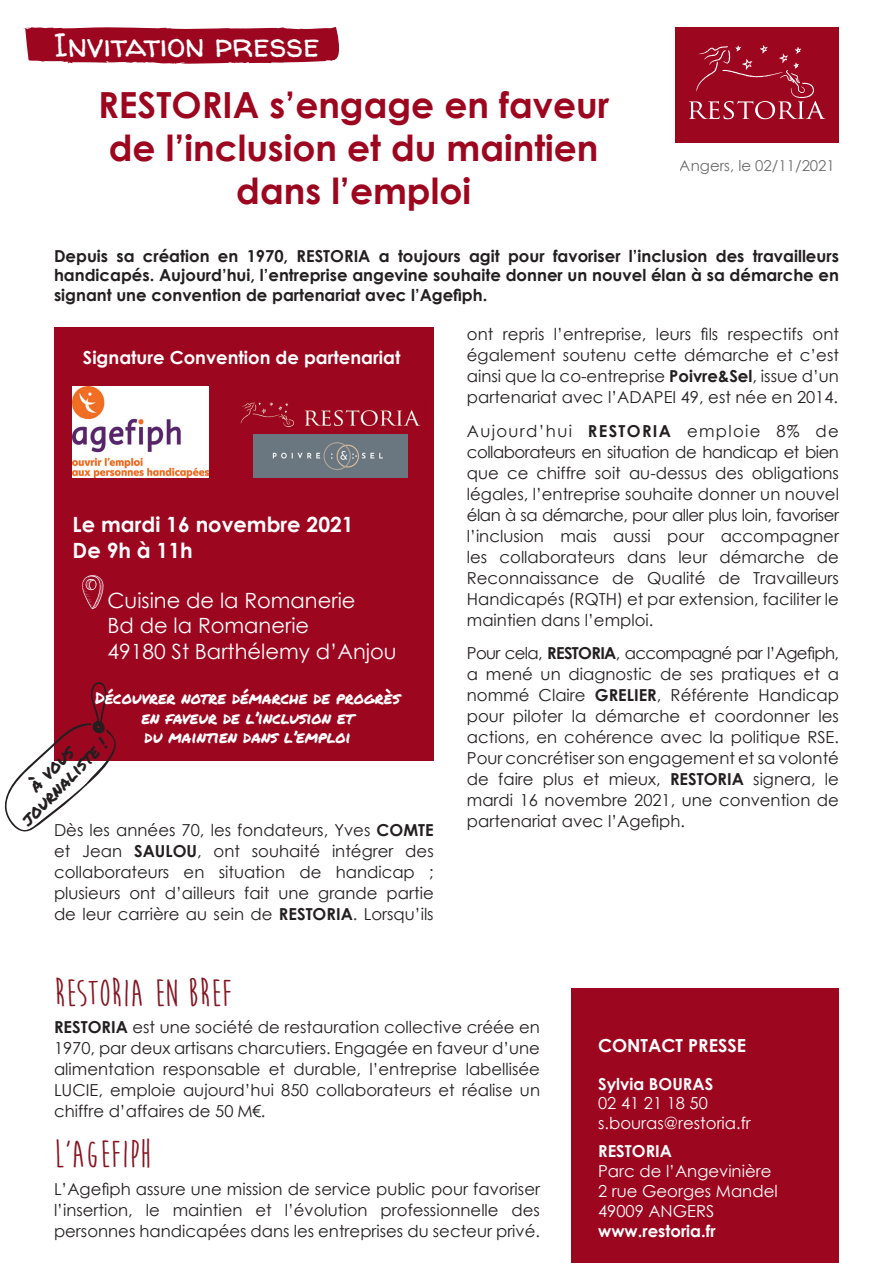
<style>
.page{position:relative;width:893px;height:1263px;background:#fff}
.page>*{position:absolute;margin:0;border:0;box-sizing:border-box;transform-origin:0 0}
.t1{font:700 39px "Moon Flower";color:#851521}
.t2{font:700 36px/43.2px "Century Gothic";color:#9d061f;text-align:center}
.t3{font:33px "Walter Turncoat";color:#fff}
.t4{font:21px "Century Gothic";color:#fff}
.t5{font:700 21px "Century Gothic";color:#fff}
.t6{font:700 18px "Century Gothic";color:#fff}
.t7{font:18px/18px "Permanent Marker";color:#231f20;text-align:center}
.t8{font:16.5px/21px "Century Gothic";color:#231f20;text-align:justify}
.t9{font:700 16.5px/19.8px "Century Gothic";color:#231f20;text-align:justify}
.t10{font:16.5px "Century Gothic";color:#fff}
.t11{font:16.5px/19.8px "Permanent Marker";color:#fff;text-align:center}
.t12{font:700 16.5px "Century Gothic";color:#fff}
.t13{font:15px "Century Gothic";color:#231f20}
.s1{font-weight:700}
</style>
<div class="page">
<div style="left:676px;top:27px;width:163px;height:115px;background:#9d061f"></div>
<svg style="left:689px;top:45px;width:136px;height:74px"></svg>
<div style="left:571px;top:989px;width:268px;height:274px;background:#9d061f"></div>
<div style="left:54px;top:327px;width:380px;height:434px;background:#9d061f"></div>
<svg style="left:23px;top:27px;width:316px;height:37px;background:#a51c33"></svg>
<img style="left:73px;top:387px;width:136px;height:90px">
<img style="left:254px;top:435px;width:154px;height:42px">
<img style="left:240px;top:402px;width:181px;height:25px">
<svg style="left:82px;top:575px;width:22px;height:34px"></svg>
<svg style="left:4px;top:682px;width:112px;height:150px"></svg>
<p class="t3" style="left:54px;top:22px;width:267px">Invitation presse</p>
<p class="t2" style="left:98px;top:81px;width:513px">RESTORIA s’engage en faveur de l’inclusion et du maintien dans l’emploi</p>
<p class="t9" style="left:54px;top:245px;width:786px">Depuis sa création en 1970, RESTORIA a toujours agit pour favoriser l’inclusion des travailleurs handicapés. Aujourd’hui, l’entreprise angevine souhaite donner un nouvel élan à sa démarche en signant une convention de partenariat avec l’Agefiph.</p>
<p class="t13" style="left:680px;top:155px;width:157px">Angers, le 02/11/2021</p>
<p class="t6" style="left:83px;top:343px;width:319px">Signature Convention de partenariat</p>
<p class="t5" style="left:73px;top:509px;width:282px">Le mardi 16 novembre 2021</p>
<p class="t5" style="left:73px;top:534px;width:122px">De 9h à 11h</p>
<p class="t4" style="left:108px;top:586px;width:250px">Cuisine de la Romanerie</p>
<p class="t4" style="left:108px;top:611px;width:203px">Bd de la Romanerie</p>
<p class="t4" style="left:108px;top:636px;width:291px">49180 St Barthélemy d’Anjou</p>
<p class="t11" style="left:95px;top:687px;width:306px">Découvrer notre démarche de progrès en faveur de l’inclusion et</p>
<p class="t11" style="left:145px;top:727px;width:208px">du maintien dans l’emploi</p>
<p class="t7" style="left:5px;top:804px;width:116px;rotate:-46deg">à vous journaliste !</p>
<p class="t8" style="left:54px;top:819px;width:381px">Dès les années 70, les fondateurs, Yves <span class="s1">COMTE </span>et Jean <span class="s1">SAULOU</span>, ont souhaité intégrer des collaborateurs en situation de handicap ; plusieurs ont d’ailleurs fait une grande partie de leur carrière au sein de <span class="s1">RESTORIA</span>. Lorsqu’ils</p>
<p class="t1" style="left:54px;top:972px;width:180px">RESTORIA EN BREF</p>
<p class="t8" style="left:467px;top:323px;width:374px">ont repris l’entreprise, leurs fils respectifs ont également soutenu cette démarche et c’est ainsi que la co-entreprise <span class="s1">Poivre&amp;Sel</span>, issue d’un partenariat avec l’ADAPEI 49, est née en 2014.</p>
<p class="t8" style="left:467px;top:420px;width:374px">Aujourd’hui <span class="s1">RESTORIA</span> emploie 8% de collaborateurs en situation de handicap et bien que ce chiffre soit au-dessus des obligations légales, l’entreprise souhaite donner un nouvel élan à sa démarche, pour aller plus loin, favoriser l’inclusion mais aussi pour accompagner les collaborateurs dans leur démarche de Reconnaissance de Qualité de Travailleurs Handicapés (RQTH) et par extension, faciliter le maintien dans l’emploi.</p>
<p class="t8" style="left:467px;top:643px;width:374px">Pour cela, <span class="s1">RESTORIA</span>, accompagné par l’Agefiph, a mené un diagnostic de ses pratiques et a nommé Claire <span class="s1">GRELIER</span>, Référente Handicap pour piloter la démarche et coordonner les actions, en cohérence avec la politique RSE.<br>Pour concrétiser son engagement et sa volonté de faire plus et mieux, <span class="s1">RESTORIA</span> signera, le mardi 16 novembre 2021, une convention de partenariat avec l’Agefiph.</p>
<p class="t8" style="left:54px;top:1017px;width:488px"><span class="s1">RESTORIA</span> est une société de restauration collective créée en 1970, par deux artisans charcutiers. Engagée en faveur d’une alimentation responsable et durable, l’entreprise labellisée LUCIE, emploie aujourd’hui 850 collaborateurs et réalise un chiffre d’affaires de 50 M€.</p>
<p class="t1" style="left:54px;top:1134px;width:99px">L’AGEF IPH</p>
<p class="t8" style="left:54px;top:1178px;width:488px">L’Agefiph assure une mission de service public pour favoriser l’insertion, le maintien et l’évolution professionnelle des personnes handicapées dans les entreprises du secteur privé.</p>
<p class="t6" style="left:598px;top:1031px;width:149px">CONTACT PRESSE</p>
<p class="t12" style="left:598px;top:1071px;width:117px">Sylvia BOURAS</p>
<p class="t10" style="left:598px;top:1092px;width:111px">02 41 21 18 50</p>
<p class="t10" style="left:598px;top:1111px;width:154px">s.bouras@restoria.fr</p>
<p class="t12" style="left:598px;top:1139px;width:75px">RESTORIA</p>
<p class="t10" style="left:598px;top:1160px;width:175px">Parc de l’Angevinière</p>
<p class="t10" style="left:598px;top:1179px;width:181px">2 rue Georges Mandel</p>
<p class="t10" style="left:598px;top:1199px;width:118px">49009 ANGERS</p>
<p class="t12" style="left:598px;top:1218px;width:119px">www.restoria.fr</p>
</div>
